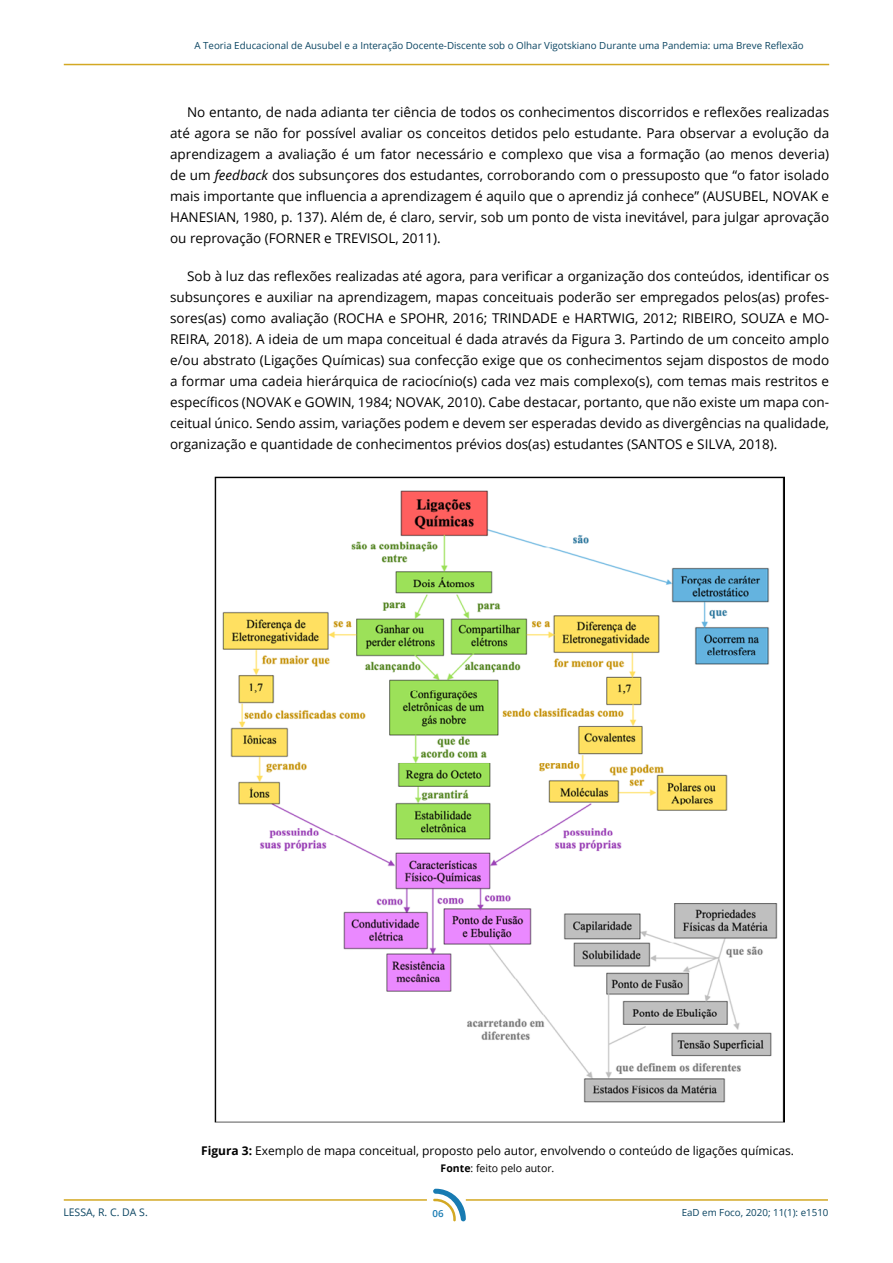
<style>
.page{position:relative;width:893px;height:1263px;background:#fff}
.page>*{position:absolute;margin:0;border:0;box-sizing:border-box;transform-origin:0 0}
.texto_corrido{font:13.5px/21px "Open Sans";color:#000;text-align:justify}
.Legenda{font:12px "Open Sans";color:#000}
.Fonte{font:10.5px "Open Sans";color:#000}
.t1{font:10.5px "Open Sans";color:#0b4562}
.t2{font:9.75px "Open Sans";color:#0b4562}
.t3{font:600 9.75px "Open Sans";color:#187bb2}
.s1{font-style:italic}
.s2{font-weight:700}
</style>
<div class="page">
<hr style="left:64px;top:64px;width:765px;height:1px;background:#d3a823">
<hr style="left:466px;top:1199px;width:362px;height:2px;background:#d3a823">
<svg style="left:433px;top:1189px;width:33px;height:32px"></svg>
<hr style="left:64px;top:1199px;width:363px;height:2px;background:#d3a823">
<img style="left:215px;top:477px;width:570px;height:645px">
<p class="t2" style="left:194px;top:39px;width:611px">A Teoria Educacional de Ausubel e a Interação Docente-Discente sob o Olhar Vigotskiano Durante uma Pandemia: uma Breve Reflexão</p>
<p class="texto_corrido" style="left:170px;top:101px;width:661px;text-indent:17px">No entanto, de nada adianta ter ciência de todos os conhecimentos discorridos e reflexões realizadas até agora se não for possível avaliar os conceitos detidos pelo estudante. Para observar a evolução da aprendizagem a avaliação é um fator necessário e complexo que visa a formação (ao menos deveria) de um <span class="s1">feedback</span> dos subsunçores dos estudantes, corroborando com o pressuposto que “o fator isolado mais importante que influencia a aprendizagem é aquilo que o aprendiz já conhece” (AUSUBEL, NOVAK e HANESIAN, 1980, p. 137). Além de, é claro, servir, sob um ponto de vista inevitável, para julgar aprovação ou reprovação (FORNER e TREVISOL, 2011).</p>
<p class="texto_corrido" style="left:170px;top:265px;width:661px;text-indent:17px">Sob à luz das reflexões realizadas até agora, para verificar a organização dos conteúdos, identificar os subsunçores e auxiliar na aprendizagem, mapas conceituais poderão ser empregados pelos(as) profes&shy;sores(as) como avaliação (ROCHA e SPOHR, 2016; TRINDADE e HARTWIG, 2012; RIBEIRO, SOUZA e MO-REIRA, 2018). A ideia de um mapa conceitual é dada através da Figura 3. Partindo de um conceito amplo e/ou abstrato (Ligações Químicas) sua confecção exige que os conhecimentos sejam dispostos de modo a formar uma cadeia hierárquica de raciocínio(s) cada vez mais complexo(s), com temas mais restritos e específicos (NOVAK e GOWIN, 1984; NOVAK, 2010). Cabe destacar, portanto, que não existe um mapa con&shy;ceitual único. Sendo assim, variações podem e devem ser esperadas devido as divergências na qualidade, organização e quantidade de conhecimentos prévios dos(as) estudantes (SANTOS e SILVA, 2018).</p>
<p class="Legenda" style="left:201px;top:1142px;width:594px"><span class="s2">Figura 3:</span> Exemplo de mapa conceitual, proposto pelo autor, envolvendo o conteúdo de ligações químicas.</p>
<p class="Fonte" style="left:441px;top:1161px;width:115px"><span class="s2">Fonte</span>: feito pelo autor.</p>
<p class="t1" style="left:63px;top:1205px;width:86px">LESSA, R. C. DA S.</p>
<p class="t2" style="left:682px;top:1206px;width:148px">EaD em Foco, 2020; 11(1): e1510</p>
<p class="t3" style="left:432px;top:1207px;width:13px">06</p>
</div>
